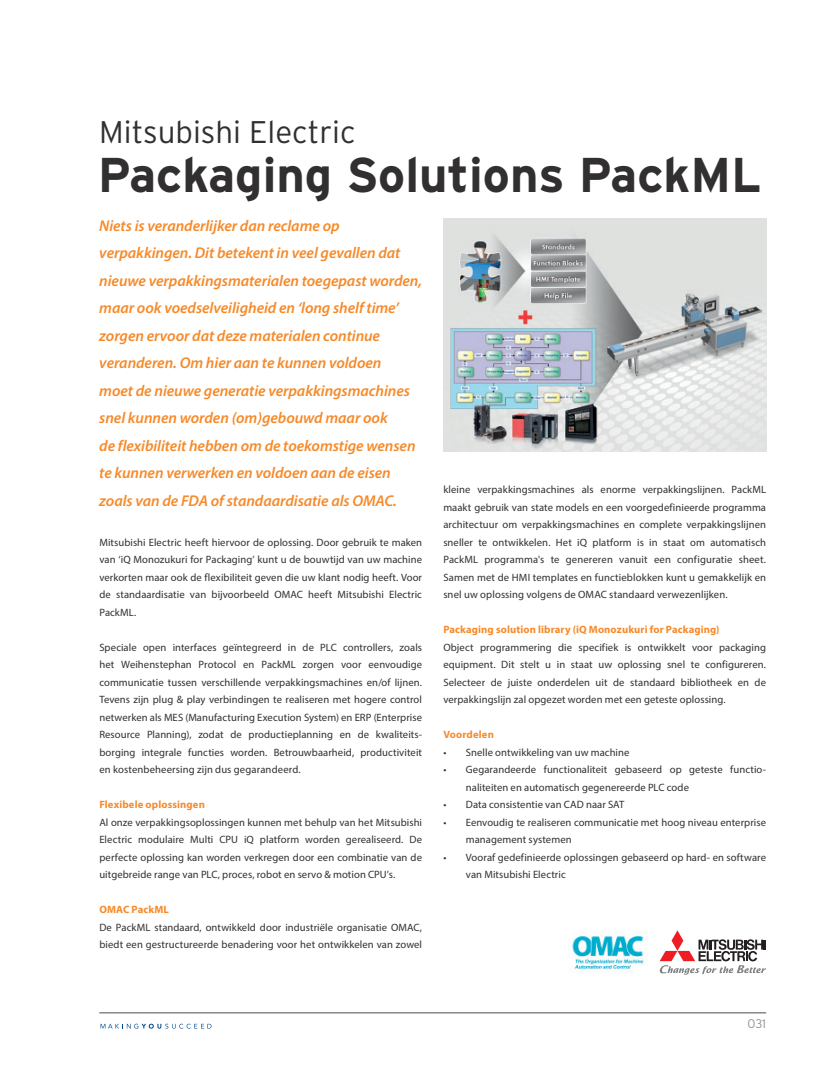
<style>
.page{position:relative;width:837px;height:1074px;background:#fff}
.page>*{position:absolute;margin:0;border:0;box-sizing:border-box;transform-origin:0 0}
.t1{font:700 48.75px "Interstate";color:#312f30}
.t2{font:300 31.25px "Interstate";color:#312f30}
.t3{font:italic 600 15.62px/27.5px "Myriad Pro";letter-spacing:-.005em;color:#f68a2a}
.t4{font:300 12.5px "Interstate";color:#939598}
.t5{font:10.62px/17.5px "Myriad Pro";letter-spacing:.01em;color:#312f30;text-align:justify}
.t6{font:700 10.62px "Myriad Pro";letter-spacing:.01em;color:#f68a2a}
</style>
<div class="page">
<hr style="left:99px;top:1012px;width:666px;height:1px;background:#4b4c4d">
<svg style="left:100px;top:1023px;width:111px;height:5px"></svg>
<svg style="left:659px;top:930px;width:106px;height:44px"></svg>
<img style="left:443px;top:219px;width:322px;height:233px">
<img style="left:572px;top:935px;width:72px;height:36px">
<h2 class="t2" style="left:99px;top:114px;width:257px">Mitsubishi Electric</h2>
<h1 class="t1" style="left:98px;top:148px;width:665px">Packaging Solutions PackML</h1>
<p class="t3" style="left:99px;top:211px;width:324px">Niets is veranderlijker dan reclame op verpakkingen. Dit betekent in veel gevallen dat nieuwe verpakkingsmaterialen toegepast worden, maar ook voedselveiligheid en ‘long shelf time’ zorgen ervoor dat deze materialen continue veranderen. Om hier aan te kunnen voldoen<br>moet de nieuwe generatie verpakkingsmachines snel kunnen worden (om)gebouwd maar ook<br>de flexibiliteit hebben om de toekomstige wensen te kunnen verwerken en voldoen aan de eisen zoals van de FDA of standaardisatie als OMAC.</p>
<p class="t5" style="left:99px;top:533px;width:324px">Mitsubishi Electric heeft hiervoor de oplossing. Door gebruik te maken van ‘iQ Monozukuri for Packaging’ kunt u de bouwtijd van uw machine verkorten maar ook de flexibiliteit geven die uw klant nodig heeft. Voor de standaardisatie van bijvoorbeeld OMAC heeft Mitsubishi Electric PackML.</p>
<p class="t5" style="left:99px;top:638px;width:324px">Speciale open interfaces geïntegreerd in de PLC controllers, zoals het Weihenstephan Protocol en PackML zorgen voor eenvoudige communicatie tussen verschillende verpakkingsmachines en/of lijnen.<br>Tevens zijn plug &amp; play verbindingen te realiseren met hogere control netwerken als MES (Manufacturing Execution System) en ERP (Enterprise Resource Planning), zodat de productieplanning en de kwaliteits&shy;borging integrale functies worden. Betrouwbaarheid, productiviteit en kostenbeheersing zijn dus gegarandeerd.</p>
<p class="t6" style="left:99px;top:798px;width:107px">Flexibele oplossingen</p>
<p class="t5" style="left:99px;top:813px;width:324px">Al onze verpakkingsoplossingen kunnen met behulp van het Mitsubishi Electric modulaire Multi CPU iQ platform worden gerealiseerd. De perfecte oplossing kan worden verkregen door een combinatie van de uitgebreide range van PLC, proces, robot en servo &amp; motion CPU’s.</p>
<p class="t6" style="left:99px;top:903px;width:71px">OMAC PackML</p>
<p class="t5" style="left:99px;top:918px;width:324px">De PackML standaard, ontwikkeld door industriële organisatie OMAC, biedt een gestructureerde benadering voor het ontwikkelen van zowel</p>
<p class="t5" style="left:443px;top:481px;width:324px">kleine verpakkingsmachines als enorme verpakkingslijnen. PackML maakt gebruik van state models en een voorgedefinieerde programma architectuur om verpakkingsmachines en complete verpakkingslijnen sneller te ontwikkelen. Het iQ platform is in staat om automatisch PackML programma's te genereren vanuit een configuratie sheet.<br>Samen met de HMI templates en functieblokken kunt u gemakkelijk en snel uw oplossing volgens de OMAC standaard verwezenlijken.</p>
<p class="t6" style="left:443px;top:623px;width:277px">Packaging solution library (iQ Monozukuri for Packaging)</p>
<p class="t5" style="left:443px;top:638px;width:324px">Object programmering die specifiek is ontwikkelt voor packaging equipment. Dit stelt u in staat uw oplossing snel te configureren.<br>Selecteer de juiste onderdelen uit de standaard bibliotheek en de verpakkingslijn zal opgezet worden met een geteste oplossing.</p>
<p class="t6" style="left:443px;top:728px;width:52px">Voordelen</p>
<p class="t5" style="left:443px;top:743px;width:187px">• Snelle ontwikkeling van uw machine</p>
<p class="t5" style="left:465px;top:761px;width:301px;text-indent:-23px">• Gegarandeerde functionaliteit gebaseerd op geteste functio&shy;naliteiten en automatisch gegenereerde PLC code</p>
<p class="t5" style="left:443px;top:796px;width:182px">• Data consistentie van CAD naar SAT</p>
<p class="t5" style="left:465px;top:813px;width:301px;text-indent:-23px">• Eenvoudig te realiseren communicatie met hoog niveau enterprise management systemen</p>
<p class="t5" style="left:465px;top:848px;width:301px;text-indent:-23px">• Vooraf gedefinieerde oplossingen gebaseerd op hard- en software van Mitsubishi Electric</p>
<p class="t4" style="left:747px;top:1016px;width:20px">031</p>
</div>
